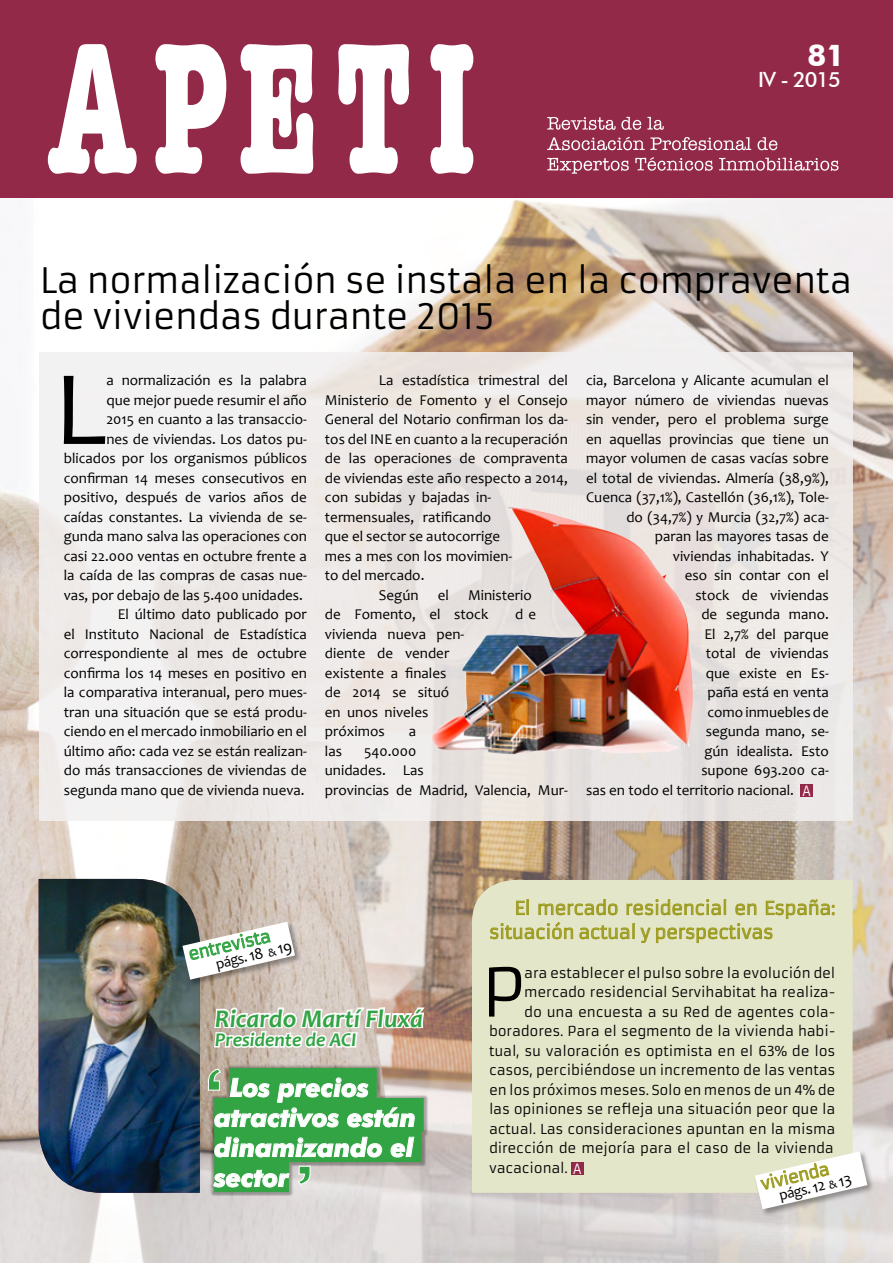
<style>
.page{position:relative;width:893px;height:1263px;background:#fff}
.page>*{position:absolute;margin:0;border:0;box-sizing:border-box;transform-origin:0 0}
.t1{font:106.95px "Candara";color:#000}
.t2{font:65.7px "Armata";color:#000}
.t3{font:34.5px/36px "Armata";letter-spacing:-.02em;color:#000}
.t4{font:700 30px "Futura BT";color:#fff}
.t5{font:italic 700 25.5px/30px "Futura BT";color:#fff}
.t6{font:italic 700 25.5px "Candara";color:#32a444}
.t7{font:500 21px "Futura BT";letter-spacing:-.05em;color:#fff}
.t8{font:italic 700 19.5px "Candara";color:#32a444}
.t9{font:18px/24px "Armata";letter-spacing:-.02em;color:#9d9c21}
.t10{font:16.5px "Armata";color:#32a444}
.t11{font:16.5px "Armata";color:#9d9c21}
.t12{font:15px/19.5px "Candara";color:#000}
.t13{font:13.5px "Armata";letter-spacing:-.015em;color:#000}
.s1{font-family:"Armata";font-size:13.95px;color:#fff}
.s2{font-size:16.5px}
.s3{font-size:12px}
.s4{font-size:13.95px;color:#fff}
</style>
<div class="page">
<img style="left:0;top:198px;width:893px;height:1065px">
<div style="left:0;top:0;width:893px;height:198px;background:#932949"></div>
<div style="left:39px;top:353px;width:814px;height:468px;background:#eeeae8"></div>
<svg style="left:155px;top:44px;width:71px;height:130px"></svg>
<svg style="left:48px;top:44px;width:89px;height:130px"></svg>
<svg style="left:241px;top:44px;width:72px;height:130px"></svg>
<svg style="left:338px;top:44px;width:71px;height:130px"></svg>
<svg style="left:430px;top:44px;width:43px;height:130px"></svg>
<svg style="left:547px;top:117px;width:291px;height:57px"></svg>
<div style="left:472px;top:880px;width:381px;height:313px;background:#e4e6c9"></div>
<svg style="left:489px;top:896px;width:346px;height:47px;background:#d7d8aa"></svg>
<div style="left:571px;top:1162px;width:13px;height:13px;background:#932949"></div>
<div style="left:800px;top:784px;width:13px;height:13px;background:#932949"></div>
<img style="left:39px;top:879px;width:161px;height:314px">
<div style="left:754px;top:1150px;width:121px;height:66px;background:#000;opacity:.35"></div>
<svg style="left:755px;top:1151px;width:112px;height:58px"></svg>
<div style="left:181px;top:920px;width:121px;height:67px;background:#000;opacity:.35"></div>
<svg style="left:182px;top:922px;width:113px;height:58px"></svg>
<svg style="left:212px;top:1005px;width:214px;height:45px"></svg>
<div style="left:209px;top:1064px;width:219px;height:132px;background:#000;opacity:.31"></div>
<div style="left:214px;top:1098px;width:210px;height:34px;background:#32a444"></div>
<div style="left:214px;top:1128px;width:208px;height:34px;background:#32a444"></div>
<div style="left:214px;top:1158px;width:75px;height:34px;background:#32a444"></div>
<svg style="left:207px;top:1068px;width:208px;height:60px"></svg>
<svg style="left:214px;top:1136px;width:168px;height:22px"></svg>
<svg style="left:390px;top:1136px;width:25px;height:22px"></svg>
<svg style="left:213px;top:1169px;width:77px;height:19px"></svg>
<svg style="left:296px;top:1165px;width:15px;height:20px"></svg>
<img style="left:430px;top:507px;width:263px;height:247px">
<h3 class="t4" style="left:807px;top:37px;width:39px">81</h3>
<h3 class="t7" style="left:758px;top:66px;width:84px">IV - 2015</h3>
<h3 class="t3" style="left:40px;top:263px;width:814px">La normalización se instala en la compraventa de viviendas durante 2015</h3>
<p class="t12" style="left:64px;top:371px;width:245px;text-align:right">a normalización es la palabra<br>que mejor puede resumir el año<br>2015 en cuanto a las transaccio-<br>nes de viviendas. Los datos pu&shy;blicados por los organismos públicos confirman 14 meses consecutivos en positivo, después de varios años de caídas constantes. La vivienda de se&shy;gunda mano salva las operaciones con casi 22.000 ventas en octubre frente a la caída de las compras de casas nue&shy;vas, por debajo de las 5.400 unidades.<br>El último dato publicado por<br>el Instituto Nacional de Estadística correspondiente al mes de octubre confirma los 14 meses en positivo en la comparativa interanual, pero mues&shy;tran una situación que se está produ&shy;ciendo en el mercado inmobiliario en el último año: cada vez se están realizan&shy;do más transacciones de viviendas de segunda mano que de vivienda nueva.</p>
<p class="t12" style="left:379px;top:371px;width:190px">La estadística trimestral del</p>
<h1 class="t1" style="left:54px;top:342px;width:54px">L</h1>
<p class="t12" style="left:325px;top:390px;width:244px">Ministerio de Fomento y el Consejo</p>
<p class="t12" style="left:325px;top:410px;width:244px">General del Notario confirman los da-</p>
<p class="t12" style="left:325px;top:429px;width:244px">tos del INE en cuanto a la recuperación</p>
<p class="t12" style="left:325px;top:449px;width:244px">de las operaciones de compraventa</p>
<p class="t12" style="left:325px;top:468px;width:244px">de viviendas este año respecto a 2014,</p>
<p class="t12" style="left:325px;top:488px;width:168px">con subidas y bajadas in-</p>
<p class="t12" style="left:325px;top:507px;width:168px">termensuales, ratificando</p>
<p class="t12" style="left:325px;top:527px;width:177px">que el sector se autocorrige</p>
<p class="t12" style="left:325px;top:546px;width:189px">mes a mes con los movimien-</p>
<p class="t12" style="left:325px;top:566px;width:101px">to del mercado.</p>
<p class="t12" style="left:379px;top:585px;width:41px">Según</p>
<p class="t12" style="left:438px;top:585px;width:13px">el</p>
<p class="t12" style="left:325px;top:585px;width:208px;text-indent:143px">Ministerio de Fomento, el stock</p>
<p class="t12" style="left:515px;top:605px;width:22px">d e</p>
<p class="t12" style="left:325px;top:624px;width:141px">vivienda nueva pen&shy;diente de vender existente a finales de 2014 se situó en unos niveles próximos</p>
<p class="t12" style="left:409px;top:722px;width:9px">a</p>
<p class="t12" style="left:325px;top:741px;width:19px">las</p>
<p class="t12" style="left:325px;top:741px;width:244px;text-indent:39px">540.000<br>unidades. Las<br>provincias de Madrid, Valencia, Mur-</p>
<p class="t12" style="left:586px;top:371px;width:244px">cia, Barcelona y Alicante acumulan el</p>
<p class="t12" style="left:586px;top:390px;width:244px">mayor número de viviendas nuevas</p>
<p class="t12" style="left:586px;top:410px;width:244px">sin vender, pero el problema surge</p>
<p class="t12" style="left:586px;top:429px;width:244px">en aquellas provincias que tiene un</p>
<p class="t12" style="left:586px;top:449px;width:244px">mayor volumen de casas vacías sobre</p>
<p class="t12" style="left:586px;top:468px;width:244px">el total de viviendas. Almería (38,9%),</p>
<p class="t12" style="left:586px;top:488px;width:244px">Cuenca (37,1%), Castellón (36,1%), Tole-</p>
<p class="t12" style="left:626px;top:507px;width:204px">do (34,7%) y Murcia (32,7%) aca-</p>
<p class="t12" style="left:655px;top:527px;width:175px">paran las mayores tasas de</p>
<p class="t12" style="left:673px;top:546px;width:157px">viviendas inhabitadas. Y</p>
<p class="t12" style="left:685px;top:566px;width:145px">eso sin contar con el</p>
<p class="t12" style="left:695px;top:585px;width:135px">stock de viviendas</p>
<p class="t12" style="left:701px;top:605px;width:129px">de segunda mano.</p>
<p class="t12" style="left:704px;top:624px;width:126px">El 2,7% del parque</p>
<p class="t12" style="left:706px;top:644px;width:125px">total de viviendas</p>
<p class="t12" style="left:706px;top:663px;width:125px">que existe en Es-</p>
<p class="t12" style="left:707px;top:683px;width:123px">paña está en venta</p>
<p class="t12" style="left:707px;top:702px;width:123px">como inmuebles de</p>
<p class="t12" style="left:706px;top:722px;width:125px">segunda mano, se-</p>
<p class="t12" style="left:704px;top:741px;width:126px">gún idealista. Esto</p>
<p class="t12" style="left:701px;top:761px;width:129px">supone 693.200 ca-</p>
<p class="t12" style="left:586px;top:780px;width:226px">sas en todo el territorio nacional. <span class="s1">A</span></p>
<p class="t10" style="left:186px;top:945px;width:86px;rotate:-13deg">entrevista</p>
<p class="t12" style="left:214px;top:954px;width:79px;rotate:-13deg">págs. <span class="s2">18</span> <span class="s3">&amp;</span> <span class="s2">19</span></p>
<h3 class="t6" style="left:215px;top:1002px;width:210px">Ricardo Martí Fluxá</h3>
<h3 class="t8" style="left:215px;top:1027px;width:143px">Presidente de ACI</h3>
<h3 class="t5" style="left:214px;top:1072px;width:203px;text-indent:16px">Los precios atractivos están dinamizando el sector</h3>
<p class="t9" style="left:489px;top:896px;width:348px;text-indent:26px">El mercado residencial en España: situación actual y perspectivas</p>
<h2 class="t2" style="left:481px;top:952px;width:45px">P</h2>
<p class="t13" style="left:524px;top:964px;width:313px">ara establecer el pulso sobre la evolución del</p>
<p class="t13" style="left:524px;top:984px;width:313px">mercado residencial Servihabitat ha realiza-</p>
<p class="t13" style="left:524px;top:1003px;width:313px">do una encuesta a su Red de agentes cola-</p>
<p class="t13" style="left:489px;top:1023px;width:348px">boradores. Para el segmento de la vivienda habi-</p>
<p class="t13" style="left:489px;top:1042px;width:348px">tual, su valoración es optimista en el 63% de los</p>
<p class="t13" style="left:489px;top:1062px;width:348px">casos, percibiéndose un incremento de las ventas</p>
<p class="t13" style="left:489px;top:1081px;width:348px">en los próximos meses. Solo en menos de un 4% de</p>
<p class="t13" style="left:489px;top:1101px;width:348px">las opiniones se refleja una situación peor que la</p>
<p class="t13" style="left:489px;top:1120px;width:348px">actual. Las consideraciones apuntan en la misma</p>
<p class="t13" style="left:489px;top:1140px;width:346px">dirección de mejoría para el caso de la vivienda</p>
<p class="t13" style="left:489px;top:1159px;width:94px">vacacional. <span class="s4">A</span></p>
<p class="t11" style="left:759px;top:1174px;width:72px;rotate:-13deg">vivienda</p>
<p class="t12" style="left:777px;top:1186px;width:75px;rotate:-13deg">págs. <span class="s2">12</span> <span class="s3">&amp;</span> <span class="s2">13</span></p>
</div>
